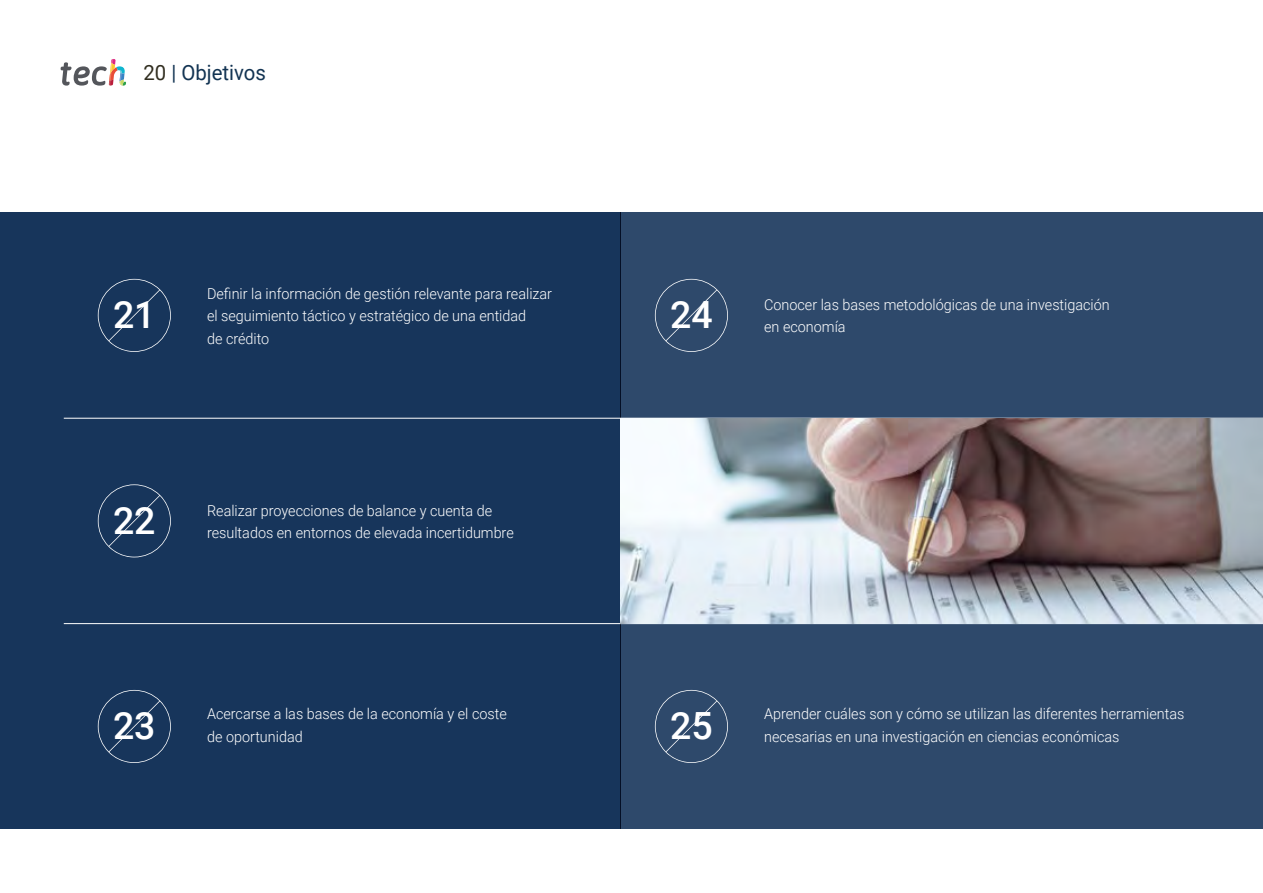
<style>
.page{position:relative;width:1263px;height:893px;background:#fff}
.page>*{position:absolute;margin:0;border:0;box-sizing:border-box;transform-origin:0 0}
.t1{font:500 37.5px "Roboto";color:#fff}
.t2{font:21px "Roboto";color:#123352}
.t3{font:300 15px/22.5px "Roboto";color:#fff;scale:.96 1}
.s1{color:#312e20}
</style>
<div class="page">
<div style="left:0;top:213px;width:621px;height:616px;background:#17355b"></div>
<div style="left:621px;top:213px;width:642px;height:616px;background:#2e496b"></div>
<svg style="left:98px;top:279px;width:73px;height:73px"></svg>
<svg style="left:98px;top:484px;width:73px;height:73px"></svg>
<svg style="left:98px;top:690px;width:73px;height:73px"></svg>
<svg style="left:655px;top:279px;width:73px;height:73px"></svg>
<hr style="left:64px;top:418px;width:1199px;height:1px;background:#fff">
<hr style="left:64px;top:623px;width:1199px;height:1px;background:#fff">
<img style="left:621px;top:418px;width:642px;height:206px">
<svg style="left:655px;top:690px;width:73px;height:73px"></svg>
<svg style="left:61px;top:59px;width:65px;height:27px"></svg>
<h2 class="t2" style="left:144px;top:57px;width:124px"><span class="s1">20</span> | Objetivos</h2>
<h1 class="t1" style="left:113px;top:288px;width:44px">21</h1>
<p class="t3" style="left:207px;top:281px;width:361px">Definir la información de gestión relevante para realizar el seguimiento táctico y estratégico de una entidad<br>de crédito</p>
<h1 class="t1" style="left:113px;top:494px;width:44px">22</h1>
<p class="t3" style="left:207px;top:498px;width:321px">Realizar proyecciones de balance y cuenta de resultados en entornos de elevada incertidumbre</p>
<h1 class="t1" style="left:113px;top:699px;width:44px">23</h1>
<p class="t3" style="left:207px;top:702px;width:314px">Acercarse a las bases de la economía y el coste de oportunidad</p>
<h1 class="t1" style="left:670px;top:288px;width:44px">24</h1>
<p class="t3" style="left:764px;top:293px;width:362px">Conocer las bases metodológicas de una investigación en economía</p>
<h1 class="t1" style="left:670px;top:699px;width:44px">25</h1>
<p class="t3" style="left:764px;top:702px;width:439px">Aprender cuáles son y cómo se utilizan las diferentes herramientas</p>
<p class="t3" style="left:764px;top:725px;width:372px">necesarias en una investigación en ciencias económicas</p>
</div>
